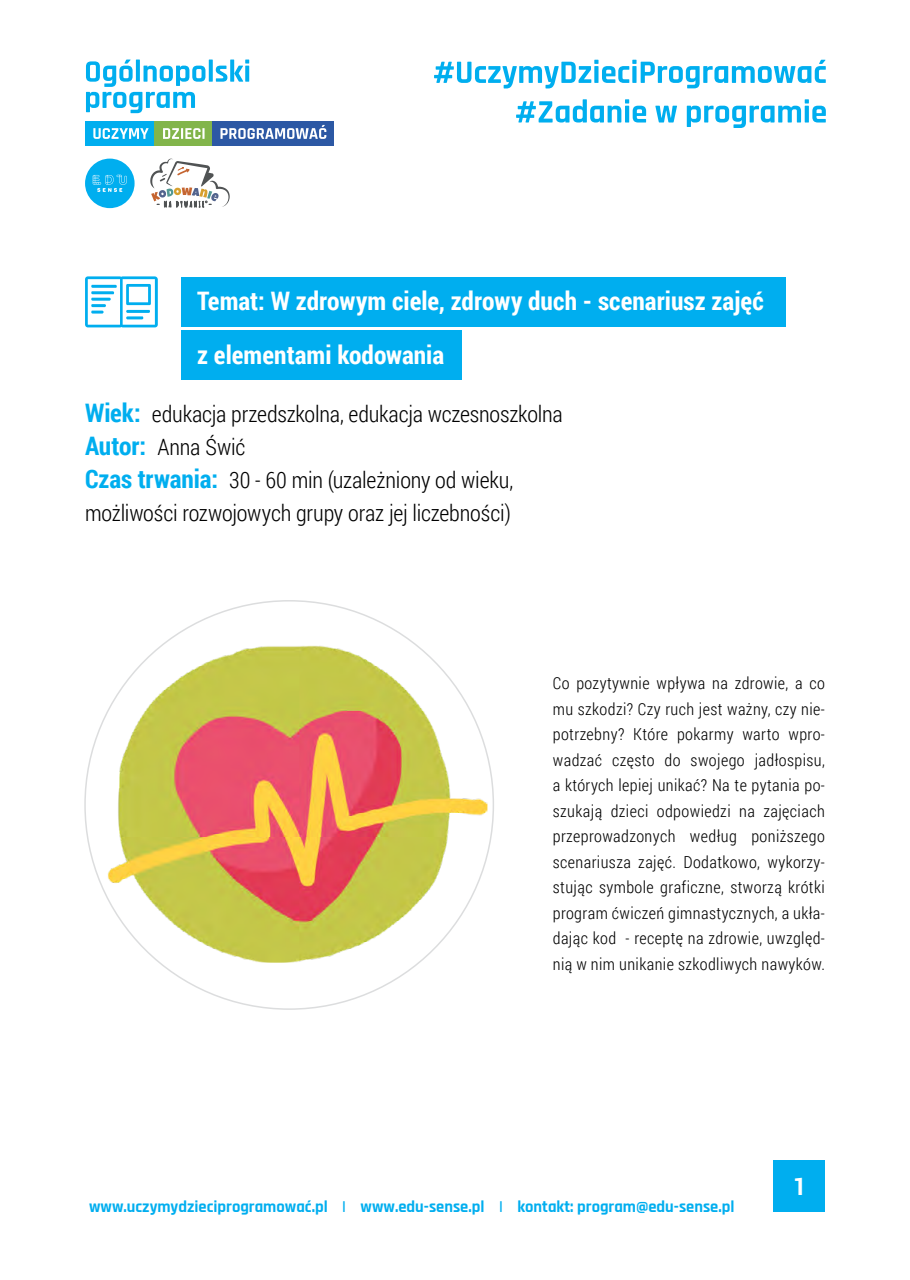
<style>
.page{position:relative;width:910px;height:1280px;background:#fff}
.page>*{position:absolute;margin:0;border:0;box-sizing:border-box;transform-origin:0 0}
.t1{font:700 25.5px/54px "Roboto Condensed";color:#fff}
.t2{font:700 24px "Roboto";color:#fff}
.t3{font:300 22.5px/33px "Roboto Condensed";letter-spacing:-.01em;color:#000}
.t4{font:300 16.5px/25.5px "Roboto Condensed";letter-spacing:.025em;color:#000;text-align:justify}
.t5{font:700 16.5px "Rajdhani";color:#00aeef}
.s1{font-weight:700;font-size:25.5px;color:#00aeef}
</style>
<div class="page">
<div style="left:774px;top:1161px;width:51px;height:51px;background:#00aeef"></div>
<div style="left:181px;top:277px;width:604px;height:50px;background:#00aeef"></div>
<div style="left:181px;top:330px;width:281px;height:49px;background:#00aeef"></div>
<svg style="left:87px;top:601px;width:406px;height:408px"></svg>
<img style="left:108px;top:645px;width:379px;height:318px">
<svg style="left:85px;top:276px;width:73px;height:51px"></svg>
<svg style="left:209px;top:60px;width:4px;height:22px"></svg>
<svg style="left:216px;top:60px;width:33px;height:22px"></svg>
<svg style="left:86px;top:60px;width:119px;height:53px"></svg>
<div style="left:85px;top:121px;width:70px;height:24px;background:#00aeef"></div>
<svg style="left:93px;top:128px;width:56px;height:11px"></svg>
<div style="left:155px;top:121px;width:57px;height:24px;background:#82b54b"></div>
<svg style="left:163px;top:128px;width:42px;height:11px"></svg>
<div style="left:212px;top:121px;width:121px;height:24px;background:#2c58a4"></div>
<svg style="left:220px;top:125px;width:106px;height:14px"></svg>
<div style="left:85px;top:159px;width:50px;height:49px;background:#00aeef;border-radius:50%"></div>
<svg style="left:93px;top:175px;width:34px;height:17px"></svg>
<svg style="left:150px;top:159px;width:80px;height:49px"></svg>
<svg style="left:434px;top:60px;width:392px;height:28px"></svg>
<svg style="left:516px;top:99px;width:130px;height:24px"></svg>
<svg style="left:655px;top:106px;width:22px;height:17px"></svg>
<svg style="left:687px;top:99px;width:139px;height:29px"></svg>
<h1 class="t1" style="left:197px;top:273px;width:568px">Temat: W zdrowym ciele, zdrowy duch - scenariusz zajęć z elementami kodowania</h1>
<h3 class="t3" style="left:85px;top:397px;width:479px"><span class="s1">Wiek:</span> edukacja przedszkolna, edukacja wczesnoszkolna <span class="s1">Autor:</span> Anna Świć<br><span class="s1">Czas trwania:</span> 30 - 60 min (uzależniony od wieku, możliwości rozwojowych grupy oraz jej liczebności)</h3>
<p class="t4" style="left:553px;top:670px;width:274px">Co pozytywnie wpływa na zdrowie, a co mu szkodzi? Czy ruch jest ważny, czy nie&shy;potrzebny? Które pokarmy warto wpro&shy;wadzać często do swojego jadłospisu, a których lepiej unikać? Na te pytania po&shy;szukają dzieci odpowiedzi na zajęciach przeprowadzonych według poniższego scenariusza zajęć. Dodatkowo, wykorzy&shy;stując symbole graficzne, stworzą krótki program ćwiczeń gimnastycznych, a ukła&shy;dając kod - receptę na zdrowie, uwzględ&shy;nią w nim unikanie szkodliwych nawyków.</p>
<p class="t5" style="left:89px;top:1196px;width:647px">www.uczymydzieciprogramować.pl | www.edu-sense.pl | kontakt: program@edu-sense.pl</p>
<h2 class="t2" style="left:793px;top:1170px;width:15px">1</h2>
</div>
